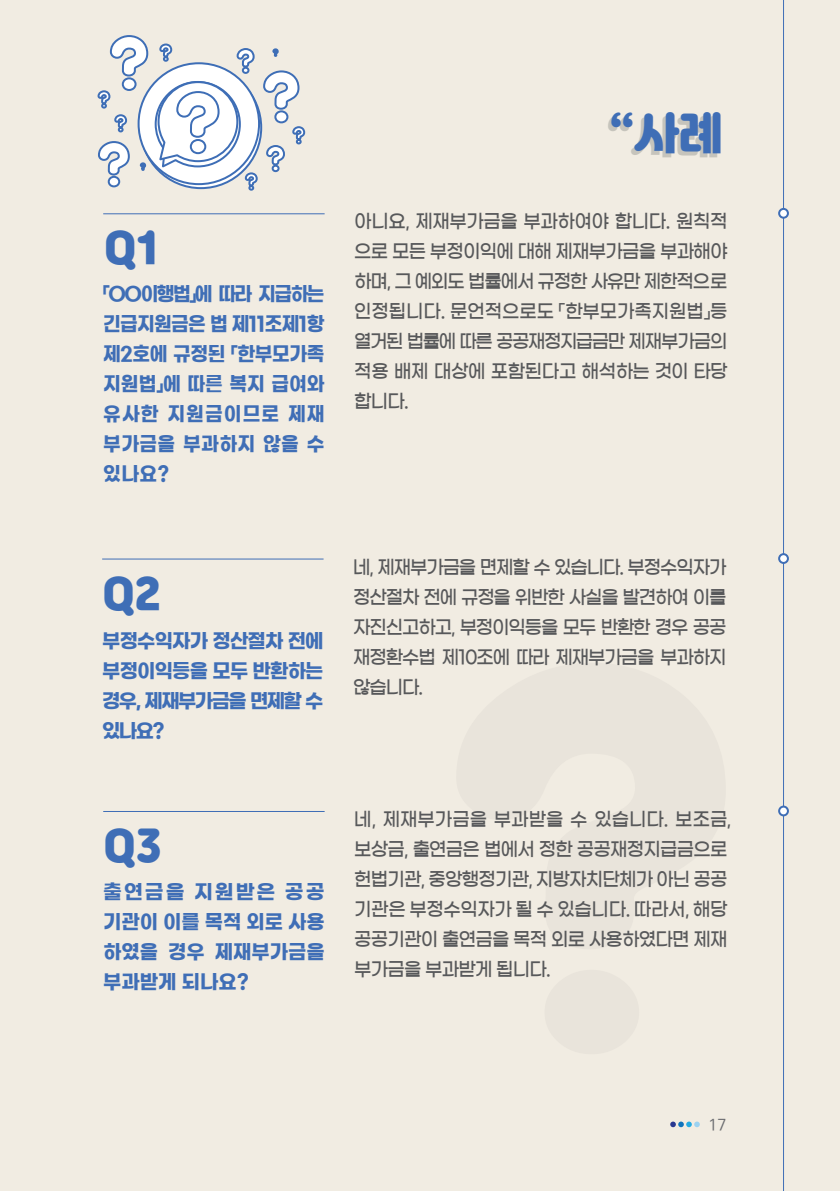
<style>
.page{position:relative;width:840px;height:1191px;background:#fff}
.page>*{position:absolute;margin:0;border:0;box-sizing:border-box;transform-origin:0 0}
.t1{font:44px "Jalnan OTF";color:#3f6eb6}
.t2{font:42px "Jalnan OTF";color:#3f6eb6}
.t3{font:20px/30px "Gmarket Sans TTF Bold";color:#3f6eb6;text-align:justify;scale:.92 1}
.t4{font:20px/30px "Gmarket Sans TTF Bold";color:#3f6eb6;text-align:justify;scale:.95 1}
.t5{font:20px/30px "Gmarket Sans TTF Bold";color:#3f6eb6;text-align:justify}
.t6{font:19px/30px "Gmarket Sans TTF Medium";letter-spacing:-.04em;color:#57585a;text-align:justify;scale:.95 1}
.t7{font:500 16px "Ko Pub Dotum";color:#6c6d70}
</style>
<div class="page">
<div style="left:0;top:0;width:839px;height:1191px;background:#f1ece2"></div>
<svg style="left:97px;top:35px;width:209px;height:156px"></svg>
<hr style="left:102px;top:558px;width:221px;height:1px;background:#3f6eb6">
<hr style="left:103px;top:811px;width:221px;height:1px;background:#3f6eb6">
<hr style="left:103px;top:213px;width:221px;height:1px;background:#3f6eb6">
<hr style="left:782px;top:0;width:1px;height:1191px;background:#3f6eb6">
<svg style="left:778px;top:209px;width:9px;height:9px"></svg>
<div style="left:777px;top:208px;width:11px;height:11px;border:2px solid #3f6eb6;border-radius:50%"></div>
<svg style="left:778px;top:554px;width:9px;height:9px"></svg>
<div style="left:777px;top:553px;width:11px;height:11px;border:2px solid #3f6eb6;border-radius:50%"></div>
<svg style="left:778px;top:806px;width:9px;height:9px"></svg>
<div style="left:777px;top:805px;width:11px;height:11px;border:2px solid #3f6eb6;border-radius:50%"></div>
<svg style="left:670px;top:1121px;width:29px;height:6px"></svg>
<h2 class="t2" style="left:104px;top:219px;width:57px">Q1</h2>
<p class="t3" style="left:103px;top:280px;width:242px">「OO이행법」에 따라 지급하는 긴급지원금은 법 제11조제1항 제2호에 규정된 「한부모가족 지원법」에 따른 복지 급여와 유사한 지원금이므로 제재 부가금을 부과하지 않을 수 있나요?</p>
<h1 class="t1" style="left:609px;top:103px;width:114px">“사례</h1>
<p class="t6" style="left:354px;top:208px;width:394px">아니요, 제재부가금을 부과하여야 합니다. 원칙적 으로 모든 부정이익에 대해 제재부가금을 부과해야 하며, 그 예외도 법률에서 규정한 사유만 제한적으로 인정됩니다. 문언적으로도 「한부모가족지원법」등 열거된 법률에 따른 공공재정지급금만 제재부가금의 적용 배제 대상에 포함된다고 해석하는 것이 타당 합니다.</p>
<h2 class="t2" style="left:103px;top:565px;width:60px">Q2</h2>
<p class="t4" style="left:102px;top:627px;width:234px">부정수익자가 정산절차 전에 부정이익등을 모두 반환하는 경우, 제재부가금을 면제할 수 있나요?</p>
<h2 class="t2" style="left:104px;top:817px;width:60px">Q3</h2>
<p class="t5" style="left:103px;top:877px;width:223px">출연금을 지원받은 공공 기관이 이를 목적 외로 사용 하였을 경우 제재부가금을 부과받게 되나요?</p>
<p class="t6" style="left:353px;top:553px;width:394px">네, 제재부가금을 면제할 수 있습니다. 부정수익자가 정산절차 전에 규정을 위반한 사실을 발견하여 이를 자진신고하고, 부정이익등을 모두 반환한 경우 공공 재정환수법 제10조에 따라 제재부가금을 부과하지 않습니다.</p>
<p class="t6" style="left:354px;top:805px;width:398px;text-align:left">네, 제재부가금을 부과받을 수 있습니다. 보조금, 보상금, 출연금은 법에서 정한 공공재정지급금으로 헌법기관, 중앙행정기관, 지방자치단체가 아닌 공공 기관은 부정수익자가 될 수 있습니다. 따라서, 해당 공공기관이 출연금을 목적 외로 사용하였다면 제재 부가금을 부과받게 됩니다.</p>
<p class="t7" style="left:708px;top:1116px;width:20px">17</p>
</div>
